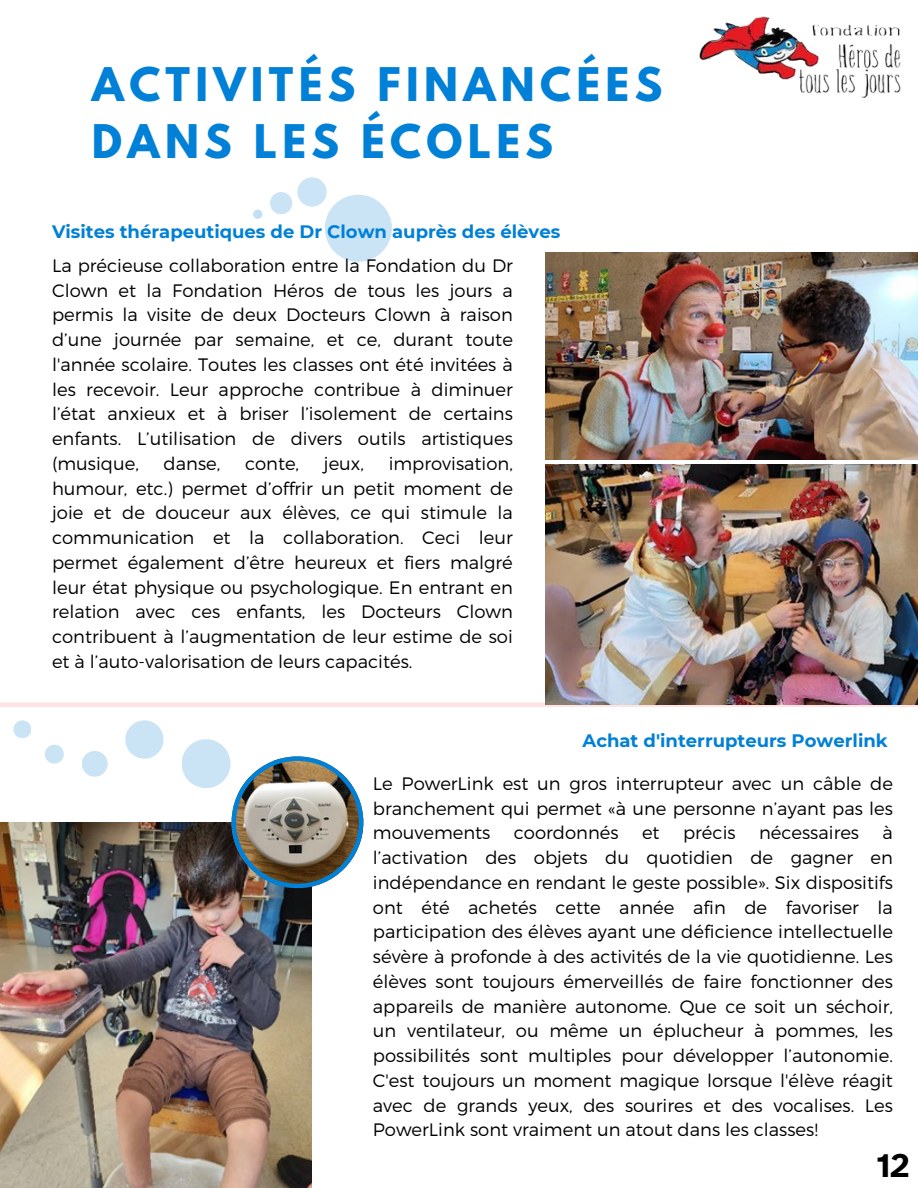
<style>
.page{position:relative;width:918px;height:1188px;background:#fff}
.page>*{position:absolute;margin:0;border:0;box-sizing:border-box;transform-origin:0 0}
.t1{font:700 41.1px/57.3px "League Spartan";letter-spacing:.13em;color:#0080d6}
.t2{font:700 33.9px "Atkinson Hyperlegible";color:#000}
.t3{font:300 18px/24.8px "Montserrat";color:#000;text-align:justify}
.t4{font:700 18px "Montserrat";color:#0080d6}
</style>
<div class="page">
<img style="left:699px;top:16px;width:202px;height:82px">
<div style="left:270px;top:192px;width:22px;height:22px;background:#cae4f6;border-radius:50%"></div>
<div style="left:297px;top:177px;width:30px;height:30px;background:#cce5f6;border-radius:50%"></div>
<div style="left:0;top:702px;width:918px;height:5px;background:#ffe2e2"></div>
<div style="left:325px;top:195px;width:67px;height:67px;background:#cae4f6;border-radius:50%"></div>
<img style="left:545px;top:252px;width:373px;height:207px">
<div style="left:182px;top:739px;width:49px;height:49px;background:#cae4f6;border-radius:50%"></div>
<div style="left:125px;top:720px;width:39px;height:39px;background:#cae4f6;border-radius:50%"></div>
<div style="left:82px;top:751px;width:26px;height:26px;background:#cae4f6;border-radius:50%"></div>
<div style="left:45px;top:745px;width:19px;height:19px;background:#cae4f6;border-radius:50%"></div>
<div style="left:13px;top:720px;width:18px;height:18px;background:#cae4f6;border-radius:50%"></div>
<div style="left:253px;top:210px;width:9px;height:9px;background:#c2e0f5;border-radius:50%"></div>
<img style="left:0;top:822px;width:312px;height:366px">
<img style="left:232px;top:756px;width:131px;height:132px">
<img style="left:545px;top:464px;width:373px;height:241px">
<p class="t1" style="left:92px;top:61px;width:572px">ACTIVITÉS FINANCÉES<br>DANS LES ÉCOLES</p>
<p class="t4" style="left:52px;top:221px;width:510px">Visites thérapeutiques de Dr Clown auprès des élèves</p>
<p class="t3" style="left:52px;top:252px;width:462px">La précieuse collaboration entre la Fondation du Dr Clown et la Fondation Héros de tous les jours a permis la visite de deux Docteurs Clown à raison d’une journée par semaine, et ce, durant toute l'année scolaire. Toutes les classes ont été invitées à les recevoir. Leur approche contribue à diminuer l’état anxieux et à briser l’isolement de certains enfants. L’utilisation de divers outils artistiques (musique,</p>
<p class="t3" style="left:164px;top:450px;width:58px">danse,</p>
<p class="t3" style="left:245px;top:450px;width:56px">conte,</p>
<p class="t3" style="left:324px;top:450px;width:42px">jeux,</p>
<p class="t3" style="left:52px;top:450px;width:462px;text-indent:337px">improvisation, humour, etc.) permet d’offrir un petit moment de joie et de douceur aux élèves, ce qui stimule la communication et la collaboration. Ceci leur permet également d’être heureux et fiers malgré leur état physique ou psychologique. En entrant en relation avec ces enfants, les Docteurs Clown contribuent à l’augmentation de leur estime de soi et à l’auto-valorisation de leurs capacités.</p>
<h1 class="t4" style="left:583px;top:730px;width:307px">Achat d'interrupteurs Powerlink</h1>
<p class="t3" style="left:373px;top:770px;width:522px">Le PowerLink est un gros interrupteur avec un câble de branchement qui permet «à une personne n’ayant pas les mouvements</p>
<p class="t3" style="left:373px;top:820px;width:522px;text-indent:510px">à l’activation des objets du quotidien de gagner en indépendance en rendant le geste possible». Six dispositifs ont été achetés cette année afin de favoriser la participation des élèves ayant une déficience intellectuelle sévère à profonde à des activités de la vie quotidienne. Les élèves sont toujours émerveillés de faire fonctionner des appareils de manière autonome. Que ce soit un séchoir, un ventilateur, ou même un éplucheur à pommes, les possibilités sont multiples pour développer l’autonomie.<br>C'est toujours un moment magique lorsque l'élève réagit avec de grands yeux, des sourires et des vocalises. Les PowerLink sont vraiment un atout dans les classes!</p>
<p class="t3" style="left:514px;top:820px;width:106px">coordonnés</p>
<p class="t3" style="left:642px;top:820px;width:19px">et</p>
<p class="t3" style="left:683px;top:820px;width:54px">précis</p>
<p class="t3" style="left:759px;top:820px;width:102px">nécessaires</p>
<h2 class="t2" style="left:876px;top:1145px;width:35px">12</h2>
</div>
